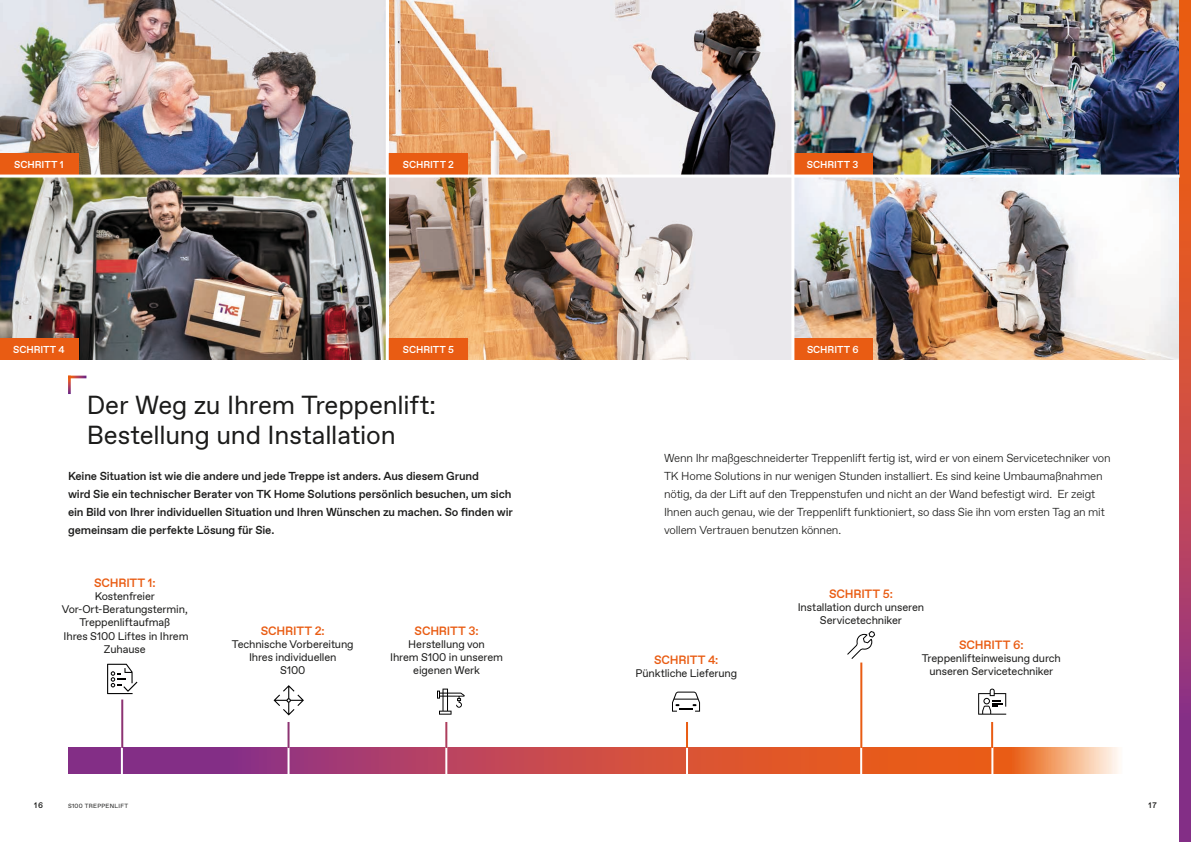
<style>
.page{position:relative;width:1191px;height:842px;background:#fff}
.page>*{position:absolute;margin:0;border:0;box-sizing:border-box;transform-origin:0 0}
.t1{font:26px/30px "TKE Type";letter-spacing:-.005em;color:#1c1c1b}
.t2{font:500 12px "TKE Type";letter-spacing:-.015em;color:#e95c13}
.t3{font:300 11.5px/18px "TKE Type";letter-spacing:-.015em;color:#1c1c1b}
.t4{font:500 11.5px/18px "TKE Type";letter-spacing:-.01em;color:#1c1c1b}
.t5{font:11px/13.2px "TKE Type";letter-spacing:-.01em;color:#1c1c1b;text-align:center}
.t6{font:500 10px "TKE Type";letter-spacing:-.005em;color:#fff}
.t7{font:500 8px "TKE Type";color:#1c1c1b}
.t8{font:6px "TKE Type";letter-spacing:.05em;color:#1c1c1b}
</style>
<div class="page">
<img style="left:0;top:0;width:386px;height:175px">
<img style="left:389px;top:0;width:402px;height:175px">
<img style="left:794px;top:0;width:385px;height:175px">
<img style="left:0;top:178px;width:386px;height:182px">
<img style="left:389px;top:178px;width:402px;height:182px">
<img style="left:794px;top:178px;width:385px;height:182px">
<svg style="left:1179px;top:0;width:12px;height:842px"></svg>
<svg style="left:68px;top:748px;width:944px;height:26px"></svg>
<hr style="left:121px;top:741px;width:2px;height:55px;background:#fff">
<hr style="left:287px;top:741px;width:2px;height:55px;background:#fff">
<hr style="left:287px;top:722px;width:2px;height:26px;background:#8d3373">
<hr style="left:121px;top:699px;width:2px;height:49px;background:#8d3373">
<hr style="left:445px;top:741px;width:2px;height:55px;background:#fff">
<hr style="left:686px;top:741px;width:2px;height:55px;background:#fff">
<hr style="left:991px;top:741px;width:2px;height:55px;background:#fff">
<hr style="left:860px;top:741px;width:2px;height:55px;background:#fff">
<svg style="left:437px;top:689px;width:28px;height:26px"></svg>
<svg style="left:847px;top:631px;width:28px;height:28px"></svg>
<svg style="left:672px;top:692px;width:28px;height:20px"></svg>
<svg style="left:978px;top:689px;width:28px;height:26px"></svg>
<svg style="left:273px;top:685px;width:31px;height:30px"></svg>
<svg style="left:107px;top:664px;width:30px;height:30px"></svg>
<div style="left:0;top:153px;width:79px;height:21px;background:#e95c13"></div>
<div style="left:0;top:338px;width:79px;height:22px;background:#e95c13"></div>
<div style="left:389px;top:338px;width:79px;height:22px;background:#e95c13"></div>
<div style="left:793px;top:338px;width:79px;height:22px;background:#e95c13"></div>
<div style="left:389px;top:153px;width:79px;height:21px;background:#e95c13"></div>
<div style="left:793px;top:153px;width:79px;height:21px;background:#e95c13"></div>
<hr style="left:791px;top:0;width:3px;height:367px;background:#fff">
<hr style="left:445px;top:722px;width:2px;height:26px;background:#ad3e5d">
<hr style="left:686px;top:722px;width:2px;height:26px;background:#e95c13">
<hr style="left:991px;top:722px;width:2px;height:26px;background:#e95c13">
<hr style="left:860px;top:662px;width:2px;height:86px;background:#e95c13">
<svg style="left:1012px;top:747px;width:107px;height:1px"></svg>
<img style="left:1012px;top:748px;width:107px;height:26px">
<svg style="left:68px;top:376px;width:18px;height:2px"></svg>
<p class="t6" style="left:14px;top:159px;width:51px">SCHRITT 1</p>
<p class="t6" style="left:403px;top:159px;width:53px">SCHRITT 2</p>
<p class="t6" style="left:807px;top:159px;width:53px">SCHRITT 3</p>
<p class="t6" style="left:13px;top:343px;width:53px">SCHRITT 4</p>
<p class="t6" style="left:403px;top:343px;width:53px">SCHRITT 5</p>
<p class="t6" style="left:807px;top:343px;width:53px">SCHRITT 6</p>
<h1 class="t1" style="left:87px;top:391px;width:350px">Der Weg zu Ihrem Treppenlift:<br>Bestellung und Installation</h1>
<p class="t4" style="left:68px;top:467px;width:446px">Keine Situation ist wie die andere und jede Treppe ist anders. Aus diesem Grund<br>wird Sie ein technischer Berater von TK Home Solutions persönlich besuchen, um sich ein Bild von Ihrer individuellen Situation und Ihren Wünschen zu machen. So finden wir gemeinsam die perfekte Lösung für Sie.</p>
<p class="t2" style="left:94px;top:575px;width:63px">SCHRITT 1:</p>
<p class="t5" style="left:62px;top:590px;width:128px">Kostenfreier<br>Vor-Ort-Beratungstermin,<br>Treppenliftaufmaß<br>Ihres S100 Liftes in Ihrem<br>Zuhause</p>
<p class="t2" style="left:261px;top:623px;width:65px">SCHRITT 2:</p>
<p class="t5" style="left:232px;top:638px;width:123px">Technische Vorbereitung<br>Ihres individuellen<br>S100</p>
<p class="t2" style="left:415px;top:623px;width:65px">SCHRITT 3:</p>
<p class="t5" style="left:390px;top:638px;width:114px">Herstellung von<br>Ihrem S100 in unserem eigenen Werk</p>
<p class="t3" style="left:664px;top:449px;width:448px">Wenn Ihr maßgeschneiderter Treppenlift fertig ist, wird er von einem Servicetechniker von TK Home Solutions in nur wenigen Stunden installiert. Es sind keine Umbaumaßnahmen nötig, da der Lift auf den Treppenstufen und nicht an der Wand befestigt wird. Er zeigt Ihnen auch genau, wie der Treppenlift funktioniert, so dass Sie ihn vom ersten Tag an mit vollem Vertrauen benutzen können.</p>
<p class="t2" style="left:654px;top:652px;width:66px">SCHRITT 4:</p>
<p class="t5" style="left:635px;top:667px;width:103px">Pünktliche Lieferung</p>
<p class="t2" style="left:829px;top:586px;width:65px">SCHRITT 5:</p>
<p class="t5" style="left:797px;top:601px;width:128px">Installation durch unseren<br>Servicetechniker</p>
<p class="t2" style="left:959px;top:638px;width:66px">SCHRITT 6:</p>
<p class="t5" style="left:921px;top:652px;width:141px">Treppenlifteinweisung durch unseren Servicetechniker</p>
<p class="t7" style="left:34px;top:800px;width:11px">16</p>
<p class="t8" style="left:68px;top:802px;width:62px">S100 TREPPENLIFT</p>
<p class="t7" style="left:1148px;top:800px;width:10px">17</p>
</div>
